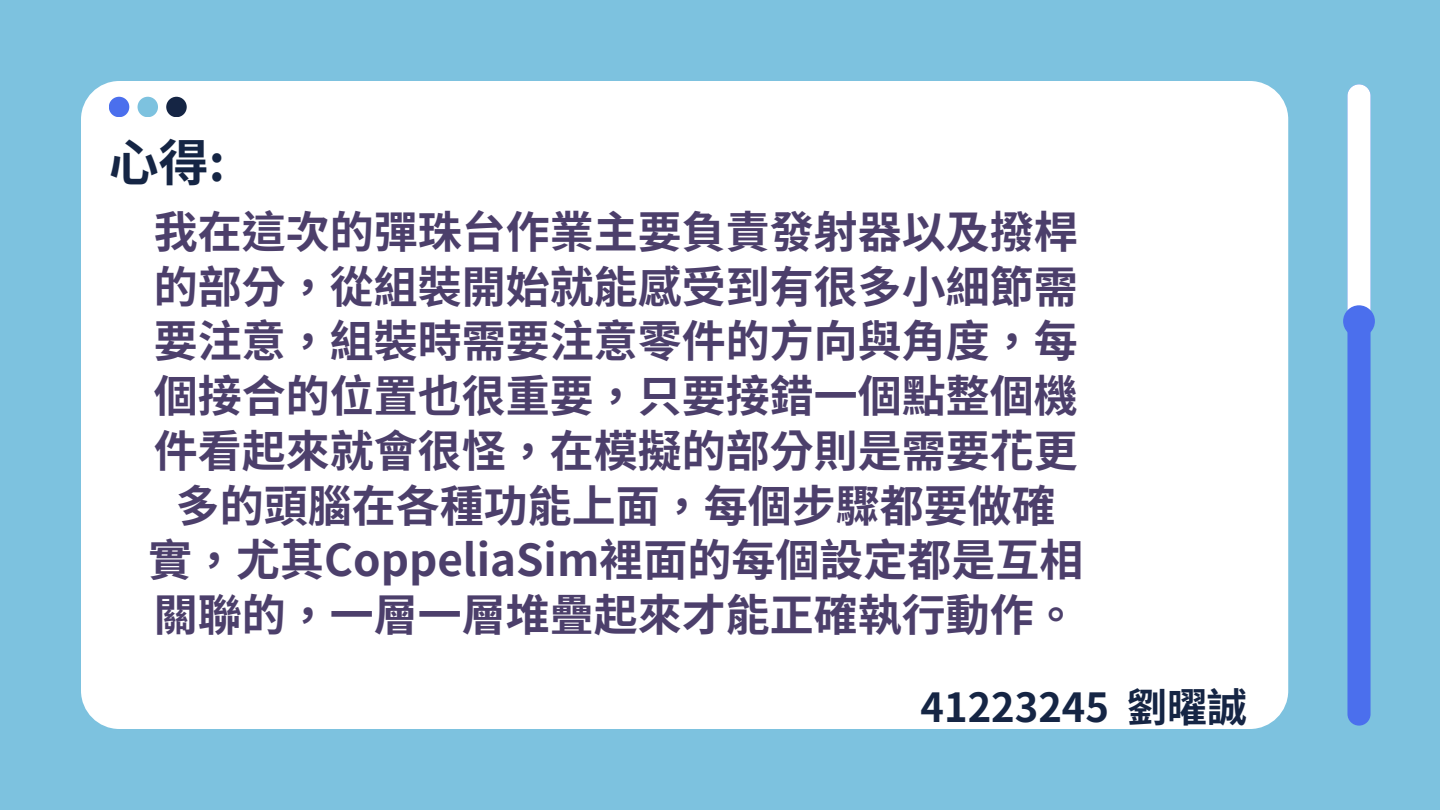
<style>
.page{position:relative;width:1440px;height:810px;background:#7dc2df}
.page>*{position:absolute;margin:0;border:0;box-sizing:border-box;transform-origin:0 0}
.t1{font:700 50px "Noto Sans TC";color:#152544}
.t2{font:700 44px/54.8px "Noto Sans TC";color:#4c3f6b;text-align:center}
.t3{font:700 40px "Noto Sans TC";color:#152544}
</style>
<div class="page">
<div style="left:81px;top:81px;width:1207px;height:648px;background:#fff;border-radius:38px"></div>
<div style="left:109px;top:97px;width:20px;height:20px;background:#4b6fed;border-radius:50%"></div>
<div style="left:138px;top:97px;width:20px;height:20px;background:#7dc2df;border-radius:50%"></div>
<div style="left:166px;top:97px;width:21px;height:20px;background:#152544;border-radius:50%"></div>
<div style="left:1347px;top:84px;width:24px;height:642px;background:#4b6fed;border-radius:12px"></div>
<div style="left:1347px;top:84px;width:24px;height:245px;background:#fff;border-radius:12px"></div>
<div style="left:1343px;top:305px;width:32px;height:32px;background:#4b6fed;border-radius:50%"></div>
<h1 class="t1" style="left:109px;top:123px;width:118px">心得:</h1>
<p class="t2" style="left:148px;top:201px;width:937px">我在這次的彈珠台作業主要負責發射器以及撥桿的部分，從組裝開始就能感受到有很多小細節需要注意，組裝時需要注意零件的方向與角度，每個接合的位置也很重要，只要接錯一個點整個機件看起來就會很怪，在模擬的部分則是需要花更多的頭腦在各種功能上面，每個步驟都要做確<br>實，尤其CoppeliaSim裡面的每個設定都是互相關聯的，一層一層堆疊起來才能正確執行動作。</p>
<p class="t3" style="left:921px;top:675px;width:328px">41223245 劉曜誠</p>
</div>
